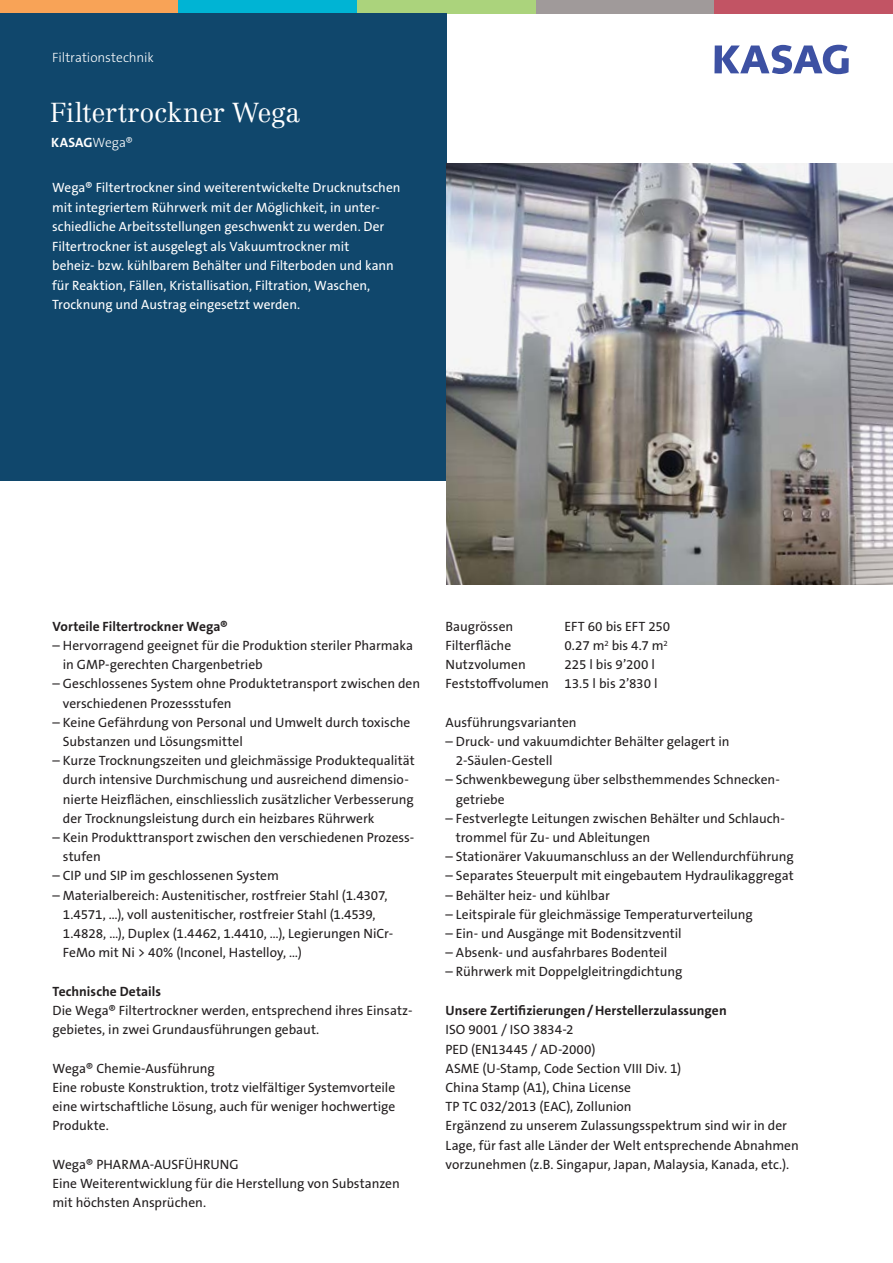
<style>
.page{position:relative;width:893px;height:1263px;background:#fff}
.page>*{position:absolute;margin:0;border:0;box-sizing:border-box;transform-origin:0 0}
.t1{font:300 27px "Centennial LT Pro";letter-spacing:-.005em;color:#fff}
.t2{font:13.5px/19.2px "The Sans B W5 Plain";color:#231f20}
.t3{font:13.5px/19.5px "The Sans B W5 Plain";color:#fff}
.t4{font:700 13.5px "The Sans B W7";letter-spacing:.005em;color:#231f20}
.t5{font:300 13.5px "The Sans B W3";letter-spacing:-.005em;color:#fff}
.t6{font:700 13.5px "The Sans B W7";letter-spacing:.01em;color:#fff}
.s1{font-family:"The Sans B W3";font-weight:300}
</style>
<div class="page">
<svg style="left:714px;top:45px;width:135px;height:29px"></svg>
<div style="left:357px;top:0;width:179px;height:14px;background:#abd37c"></div>
<div style="left:536px;top:0;width:178px;height:14px;background:#a09a9a"></div>
<div style="left:714px;top:0;width:179px;height:14px;background:#c25464"></div>
<div style="left:0;top:0;width:179px;height:14px;background:#f8a357"></div>
<div style="left:179px;top:0;width:178px;height:14px;background:#00b4d4"></div>
<div style="left:0;top:14px;width:446px;height:467px;background:#10476c"></div>
<img style="left:446px;top:164px;width:447px;height:421px">
<p class="t5" style="left:52px;top:48px;width:103px">Filtrationstechnik</p>
<h1 class="t1" style="left:50px;top:96px;width:252px">Filtertrockner Wega</h1>
<p class="t6" style="left:51px;top:134px;width:84px">KASAG<span class="s1">Wega®</span></p>
<p class="t3" style="left:52px;top:178px;width:350px">Wega® Filtertrockner sind weiterentwickelte Drucknutschen mit integriertem Rührwerk mit der Möglichkeit, in unter&shy;schiedliche Arbeitsstellungen geschwenkt zu werden. Der Filtertrockner ist ausgelegt als Vakuumtrockner mit<br>beheiz- bzw. kühlbarem Behälter und Filterboden und kann für Reaktion, Fällen, Kristallisation, Filtration, Waschen, Trocknung und Austrag eingesetzt werden.</p>
<p class="t4" style="left:53px;top:618px;width:177px">Vorteile Filtertrockner Wega®</p>
<p class="t2" style="left:63px;top:636px;width:352px;text-indent:-10px">– Hervorragend geeignet für die Produktion steriler Pharmaka in GMP-gerechten Chargenbetrieb</p>
<p class="t2" style="left:63px;top:674px;width:359px;text-indent:-10px">– Geschlossenes System ohne Produktetransport zwischen den verschiedenen Prozessstufen</p>
<p class="t2" style="left:63px;top:713px;width:349px;text-indent:-10px">– Keine Gefährdung von Personal und Umwelt durch toxische<br>Substanzen und Lösungsmittel</p>
<p class="t2" style="left:63px;top:751px;width:353px;text-indent:-10px">– Kurze Trocknungszeiten und gleichmässige Produktequalität durch intensive Durchmischung und ausreichend dimensio&shy;nierte Heizflächen, einschliesslich zusätzlicher Verbesserung der Trocknungsleistung durch ein heizbares Rührwerk</p>
<p class="t2" style="left:63px;top:828px;width:353px;text-indent:-10px">– Kein Produkttransport zwischen den verschiedenen Prozess&shy;stufen</p>
<p class="t2" style="left:53px;top:866px;width:228px">– CIP und SIP im geschlossenen System</p>
<p class="t2" style="left:63px;top:885px;width:332px;text-indent:-10px">– Materialbereich: Austenitischer, rostfreier Stahl (1.4307, 1.4571, ...), voll austenitischer, rostfreier Stahl (1.4539, 1.4828, ...), Duplex (1.4462, 1.4410, …), Legierungen NiCr-FeMo mit Ni &gt; 40% (Inconel, Hastelloy, ...)</p>
<p class="t4" style="left:53px;top:983px;width:110px">Technische Details</p>
<p class="t2" style="left:53px;top:1001px;width:362px">Die Wega® Filtertrockner werden, entsprechend ihres Einsatz&shy;gebietes, in zwei Grundausführungen gebaut.</p>
<p class="t2" style="left:53px;top:1059px;width:344px">Wega® Chemie-Ausführung<br>Eine robuste Konstruktion, trotz vielfältiger Systemvorteile eine wirtschaftliche Lösung, auch für weniger hochwertige Produkte.</p>
<p class="t2" style="left:53px;top:1155px;width:349px">Wega® PHARMA-AUSFÜHRUNG<br>Eine Weiterentwicklung für die Herstellung von Substanzen mit höchsten Ansprüchen.</p>
<p class="t2" style="left:446px;top:617px;width:69px">Baugrössen</p>
<p class="t2" style="left:565px;top:617px;width:107px">EFT 60 bis EFT 250</p>
<p class="t2" style="left:446px;top:636px;width:67px">Filterfläche</p>
<p class="t2" style="left:565px;top:636px;width:105px">0.27 m<sup>2</sup> bis 4.7 m<sup>2</sup></p>
<p class="t2" style="left:446px;top:655px;width:82px">Nutzvolumen</p>
<p class="t2" style="left:446px;top:655px;width:213px;text-align:right">225 l bis 9’200 l<br>Feststoffvolumen 13.5 l bis 2’830 l</p>
<p class="t2" style="left:446px;top:713px;width:133px">Ausführungsvarianten</p>
<p class="t2" style="left:456px;top:732px;width:275px;text-indent:-10px">– Druck- und vakuumdichter Behälter gelagert in<br>2-Säulen-Gestell</p>
<p class="t2" style="left:456px;top:770px;width:325px;text-indent:-10px">– Schwenkbewegung über selbsthemmendes Schnecken&shy;getriebe</p>
<p class="t2" style="left:456px;top:809px;width:331px;text-indent:-10px">– Festverlegte Leitungen zwischen Behälter und Schlauch&shy;trommel für Zu- und Ableitungen</p>
<p class="t2" style="left:446px;top:847px;width:350px">– Stationärer Vakuumanschluss an der Wellendurchführung</p>
<p class="t2" style="left:446px;top:866px;width:350px">– Separates Steuerpult mit eingebautem Hydraulikaggregat</p>
<p class="t2" style="left:446px;top:885px;width:166px">– Behälter heiz- und kühlbar</p>
<p class="t2" style="left:446px;top:905px;width:309px">– Leitspirale für gleichmässige Temperaturverteilung</p>
<p class="t2" style="left:446px;top:924px;width:238px">– Ein- und Ausgänge mit Bodensitzventil</p>
<p class="t2" style="left:446px;top:943px;width:223px">– Absenk- und ausfahrbares Bodenteil</p>
<p class="t2" style="left:446px;top:962px;width:238px">– Rührwerk mit Doppelgleitringdichtung</p>
<p class="t4" style="left:446px;top:1002px;width:283px">Unsere Zertifizierungen/Herstellerzulassungen</p>
<p class="t2" style="left:446px;top:1020px;width:355px">ISO 9001 / ISO 3834-2<br>PED (EN13445 / AD-2000)<br>ASME (U-Stamp, Code Section VIII Div. 1)<br>China Stamp (A1), China License<br>TP TC 032/2013 (EAC), Zollunion<br>Ergänzend zu unserem Zulassungsspektrum sind wir in der Lage, für fast alle Länder der Welt entsprechende Abnahmen vorzunehmen (z.B. Singapur, Japan, Malaysia, Kanada, etc.).</p>
</div>
